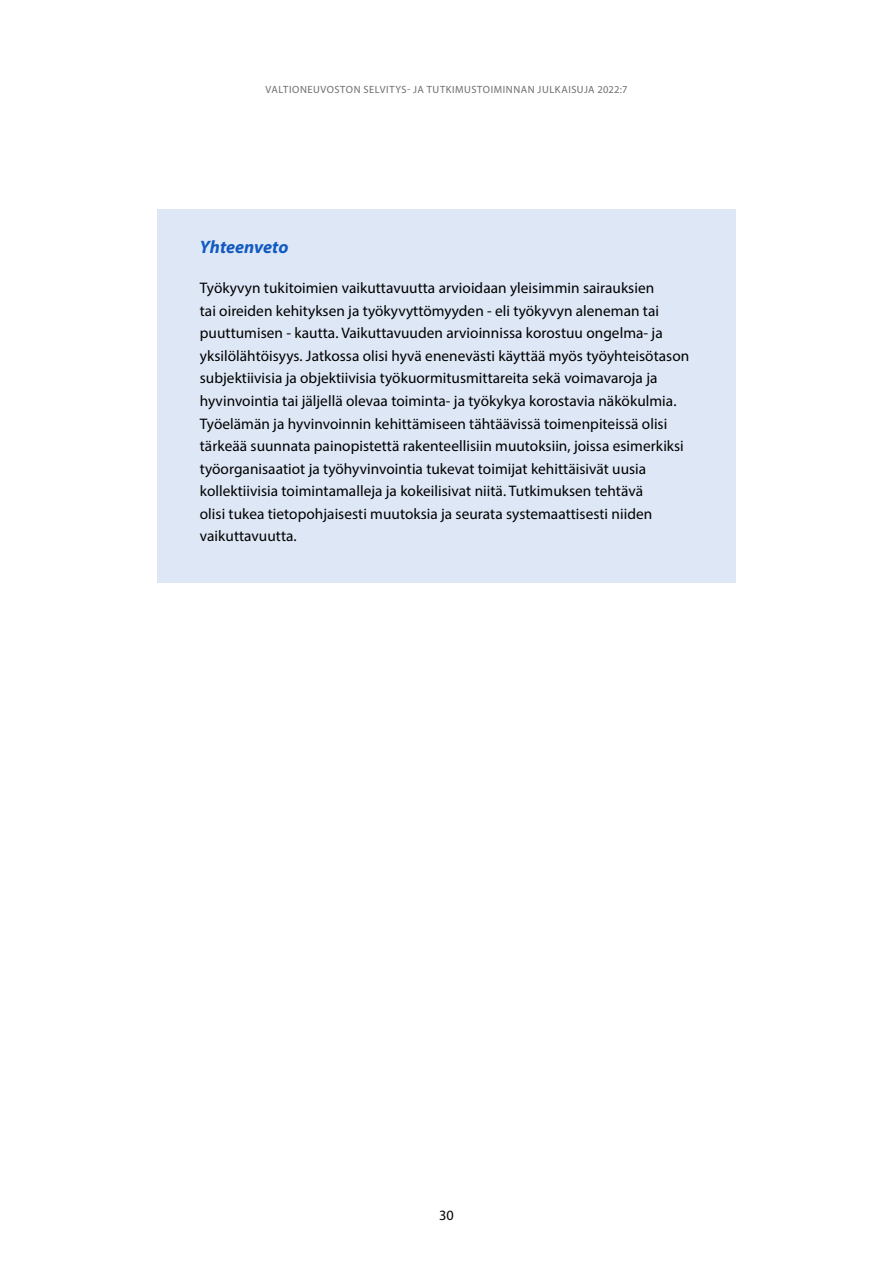
<style>
.page{position:relative;width:893px;height:1263px;background:#fff}
.page>*{position:absolute;margin:0;border:0;box-sizing:border-box;transform-origin:0 0}
.laatikko-otsikko{font:italic 700 18px "Myriad Pro";letter-spacing:-.005em;color:#115ac0}
.Laatikkoteksti{font:15.3px/22.5px "Myriad Pro";letter-spacing:.005em;color:#000}
.t1{font:14.25px "Myriad Pro";color:#000}
.t2{font:10.5px "Myriad Pro";letter-spacing:.015em;color:#6e6e6d}
</style>
<div class="page">
<div style="left:157px;top:209px;width:579px;height:69px;background:#dee7f6"></div>
<div style="left:157px;top:260px;width:579px;height:323px;background:#dee7f6"></div>
<p class="t2" style="left:266px;top:83px;width:14px">Valtioneuvoston</p>
<p class="t2" style="left:364px;top:83px;width:7px">selvitys</p>
<p class="t2" style="left:407px;top:83px;width:27px">- ja tutkimustoiminnan</p>
<p class="t2" style="left:537px;top:83px;width:7px">julkaisuja</p>
<p class="t2" style="left:597px;top:83px;width:32px">2022:7</p>
<p class="laatikko-otsikko" style="left:200px;top:235px;width:90px">Yhteenveto</p>
<p class="Laatikkoteksti" style="left:200px;top:277px;width:491px">Työkyvyn tukitoimien vaikuttavuutta arvioidaan yleisimmin sairauksien<br>tai oireiden kehityksen ja työkyvyttömyyden - eli työkyvyn aleneman tai puuttumisen - kautta. Vaikuttavuuden arvioinnissa korostuu ongelma- ja yksilölähtöisyys. Jatkossa olisi hyvä enenevästi käyttää myös työyhteisötason subjektiivisia ja objektiivisia työkuormitusmittareita sekä voimavaroja ja hyvinvointia tai jäljellä olevaa toiminta- ja työkykya korostavia näkökulmia.<br>Työelämän ja hyvinvoinnin kehittämiseen tähtäävissä toimenpiteissä olisi tärkeää suunnata painopistettä rakenteellisiin muutoksiin, joissa esimerkiksi työorganisaatiot ja työhyvinvointia tukevat toimijat kehittäisivät uusia kollektiivisia toimintamalleja ja kokeilisivat niitä. Tutkimuksen tehtävä<br>olisi tukea tietopohjaisesti muutoksia ja seurata systemaattisesti niiden vaikuttavuutta.</p>
<p class="t1" style="left:439px;top:1206px;width:16px">30</p>
</div>
